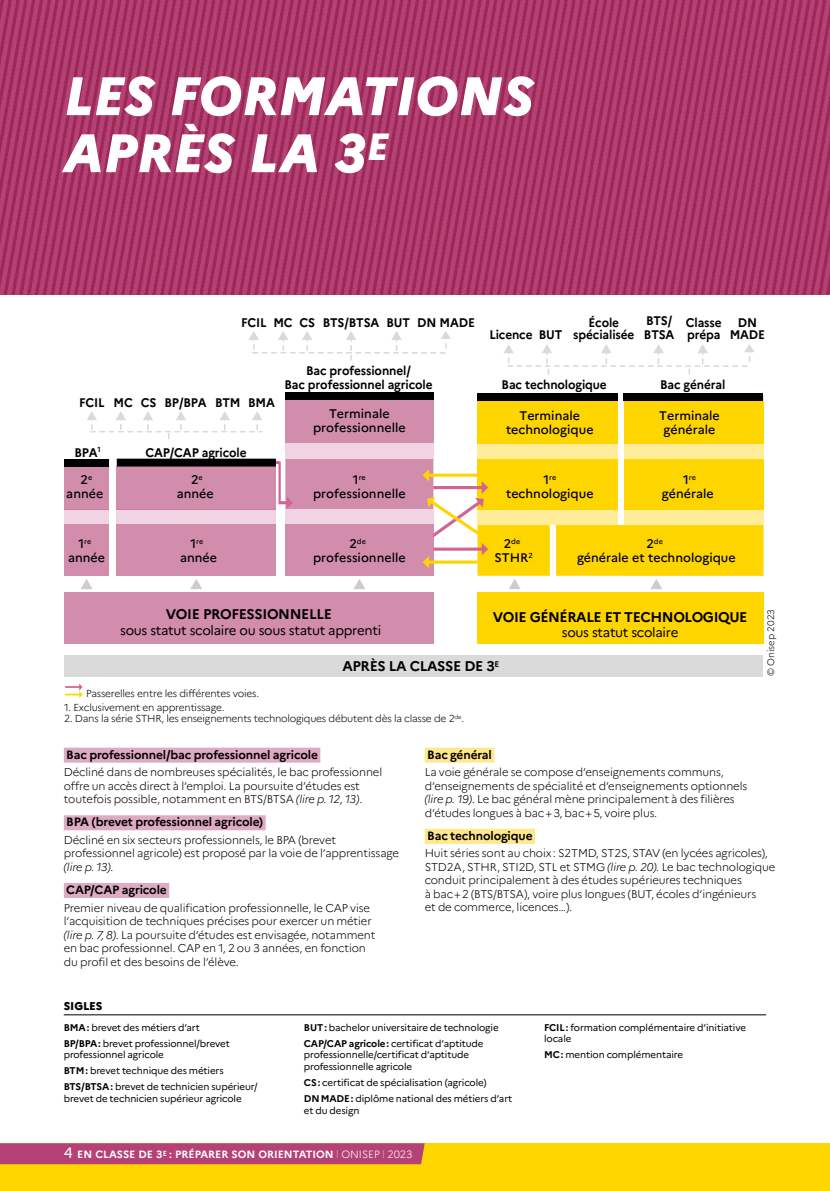
<style>
.page{position:relative;width:830px;height:1191px;background:#fff}
.page>*{position:absolute;margin:0;border:0;box-sizing:border-box;transform-origin:0 0}
.t1{font:italic 800 54px/57px "Marianne";color:#fff}
.t2{font:700 14.1px "Marianne";letter-spacing:-.025em;color:#000}
.t3{font:13.2px "Marianne";letter-spacing:-.025em;color:#000}
.t4{font:700 12.45px/12.5px "Marianne";letter-spacing:-.01em;color:#000;text-align:center;scale:.95 1}
.t5{font:500 12.45px/14.1px "Marianne";color:#000;text-align:center}
.t6{font:700 12px "Marianne";letter-spacing:-.01em;color:#000}
.t7{font:300 11.25px/13.5px "Marianne";letter-spacing:-.01em;color:#000}
.t8{font:italic 300 11.25px "Marianne";letter-spacing:-.025em;color:#000}
.t9{font:800 11.25px "Marianne";letter-spacing:-.01em;color:#000}
.t10{font:700 10.5px "Marianne";color:#fff}
.t11{font:300 10.2px "Marianne";letter-spacing:-.025em;color:#000}
.t12{font:9.75px/15.9px "Marianne";letter-spacing:-.01em;color:#000}
.t13{font:300 9.3px "Marianne";color:#000}
.t14{font:700 8.25px "Marianne";color:#000}
.t15{font:500 7.35px "Marianne";color:#000}
.s1{font-size:12.45px}
.s2{font-style:italic}
.s3{font-weight:700}
.s4{font-weight:400;font-size:15px}
.s5{font-weight:300}
</style>
<div class="page">
<hr style="left:829px;top:1143px;width:1px;height:48px;background:#ffd500">
<div style="left:0;top:1143px;width:829px;height:48px;background:#ffd500"></div>
<div style="left:0;top:1143px;width:424px;height:21px;background:#b54176"></div>
<div style="left:477px;top:396px;width:140px;height:129px;background:#ffed99"></div>
<div style="left:623px;top:396px;width:139px;height:180px;background:#ffed99"></div>
<div style="left:64px;top:509px;width:44px;height:15px;background:#f1d4e3"></div>
<div style="left:65px;top:655px;width:698px;height:21px;background:#dadada"></div>
<div style="left:477px;top:459px;width:140px;height:51px;background:#ffd500"></div>
<div style="left:623px;top:459px;width:139px;height:51px;background:#ffd500"></div>
<div style="left:623px;top:401px;width:139px;height:42px;background:#ffd500"></div>
<div style="left:623px;top:393px;width:139px;height:8px;background:#000"></div>
<div style="left:477px;top:592px;width:286px;height:51px;background:#ffd500"></div>
<div style="left:64px;top:592px;width:369px;height:51px;background:#d28dac"></div>
<div style="left:285px;top:400px;width:148px;height:43px;background:#d28dac"></div>
<div style="left:285px;top:392px;width:148px;height:8px;background:#000"></div>
<div style="left:285px;top:443px;width:148px;height:16px;background:#f1d4e3"></div>
<div style="left:64px;top:462px;width:44px;height:47px;background:#d28dac"></div>
<div style="left:64px;top:524px;width:44px;height:51px;background:#d28dac"></div>
<div style="left:64px;top:458px;width:44px;height:8px;background:#000"></div>
<div style="left:477px;top:401px;width:140px;height:42px;background:#ffd500"></div>
<div style="left:477px;top:393px;width:140px;height:8px;background:#000"></div>
<svg style="left:87px;top:411px;width:175px;height:28px"></svg>
<svg style="left:65px;top:683px;width:18px;height:15px"></svg>
<svg style="left:249px;top:331px;width:202px;height:30px"></svg>
<svg style="left:504px;top:344px;width:250px;height:30px"></svg>
<svg style="left:81px;top:579px;width:12px;height:10px"></svg>
<svg style="left:117px;top:458px;width:432px;height:131px"></svg>
<svg style="left:556px;top:525px;width:206px;height:64px"></svg>
<div style="left:64px;top:747px;width:256px;height:15px;background:#deabc3"></div>
<div style="left:64px;top:815px;width:201px;height:15px;background:#deabc3"></div>
<div style="left:64px;top:883px;width:105px;height:15px;background:#deabc3"></div>
<div style="left:424px;top:747px;width:70px;height:15px;background:#ffe78b"></div>
<div style="left:424px;top:828px;width:110px;height:15px;background:#ffe78b"></div>
<hr style="left:64px;top:1014px;width:701px;height:1px;background:#000">
<img style="left:0;top:0;width:829px;height:294px">
<h1 class="t1" style="left:64px;top:67px;width:471px">LES FORMATIONS<br>APRÈS LA 3<sup>E</sup></h1>
<p class="t4" style="left:241px;top:317px;width:28px">FCIL</p>
<p class="t4" style="left:273px;top:316px;width:214px">MC CS BTS/BTSA BUT DN MADE</p>
<p class="t4" style="left:489px;top:328px;width:47px">Licence</p>
<p class="t4" style="left:538px;top:328px;width:26px">BUT</p>
<p class="t4" style="left:573px;top:316px;width:66px">École spécialisée</p>
<p class="t4" style="left:643px;top:314px;width:34px;line-height:14.1px;text-align:left">BTS/<br>BTSA</p>
<p class="t4" style="left:685px;top:316px;width:39px;text-align:left">Classe prépa</p>
<p class="t4" style="left:729px;top:316px;width:39px">DN<br>MADE</p>
<p class="t4" style="left:284px;top:363px;width:157px;line-height:14.1px">Bac professionnel/<br>Bac professionnel agricole</p>
<p class="t4" style="left:501px;top:378px;width:112px">Bac technologique</p>
<p class="t4" style="left:659px;top:378px;width:70px">Bac général</p>
<p class="t4" style="left:79px;top:396px;width:207px">FCIL MC CS BP/BPA BTM BMA</p>
<p class="t4" style="left:74px;top:446px;width:29px">BPA<sup>1</sup></p>
<p class="t4" style="left:145px;top:446px;width:108px">CAP/CAP agricole</p>
<p class="t5" style="left:66px;top:473px;width:38px">2<sup>e </sup>année</p>
<p class="t5" style="left:177px;top:473px;width:38px">2<sup>e </sup>année</p>
<p class="t5" style="left:313px;top:406px;width:94px">Terminale professionnelle</p>
<p class="t15" style="left:353px;top:473px;width:14px"><span class="s1">1</span>re</p>
<p class="t5" style="left:313px;top:487px;width:94px">professionnelle</p>
<p class="t5" style="left:505px;top:409px;width:89px">Terminale technologique</p>
<p class="t5" style="left:659px;top:408px;width:62px">Terminale générale</p>
<p class="t15" style="left:543px;top:473px;width:14px"><span class="s1">1</span>re</p>
<p class="t5" style="left:506px;top:487px;width:89px">technologique</p>
<p class="t15" style="left:682px;top:473px;width:14px"><span class="s1">1</span>re</p>
<p class="t5" style="left:661px;top:487px;width:53px">générale</p>
<p class="t15" style="left:78px;top:537px;width:14px"><span class="s1">1</span>re</p>
<p class="t5" style="left:68px;top:550px;width:38px">année</p>
<p class="t15" style="left:190px;top:537px;width:14px"><span class="s1">1</span>re</p>
<p class="t5" style="left:180px;top:550px;width:38px">année</p>
<p class="t15" style="left:349px;top:537px;width:18px"><span class="s1">2</span>de</p>
<p class="t5" style="left:313px;top:550px;width:94px">professionnelle</p>
<p class="t15" style="left:503px;top:537px;width:18px"><span class="s1">2</span>de</p>
<p class="t5" style="left:494px;top:550px;width:40px">STHR<sup>2</sup></p>
<p class="t15" style="left:646px;top:537px;width:18px"><span class="s1">2</span>de</p>
<p class="t5" style="left:576px;top:550px;width:160px">générale et technologique</p>
<p class="t2" style="left:166px;top:605px;width:167px">VOIE PROFESSIONNELLE</p>
<p class="t3" style="left:120px;top:622px;width:262px">sous statut scolaire ou sous statut apprenti</p>
<p class="t2" style="left:492px;top:608px;width:256px">VOIE GÉNÉRALE ET TECHNOLOGIQUE</p>
<p class="t3" style="left:561px;top:624px;width:118px">sous statut scolaire</p>
<p class="t2" style="left:342px;top:657px;width:154px">APRÈS LA CLASSE DE 3</p>
<p class="t14" style="left:494px;top:659px;width:6px">E</p>
<p class="t11" style="left:86px;top:687px;width:174px">Passerelles entre les différentes voies.</p>
<p class="t11" style="left:64px;top:700px;width:162px">1. Exclusivement en apprentissage.</p>
<p class="t11" style="left:64px;top:712px;width:401px">2. Dans la série STHR, les enseignements technologiques débutent dès la classe de 2<sup>de</sup>.</p>
<p class="t13" style="left:764px;top:676px;width:69px;rotate:-90deg">© Onisep 2023</p>
<p class="t6" style="left:66px;top:747px;width:253px">Bac professionnel/bac professionnel agricole</p>
<p class="t7" style="left:64px;top:765px;width:320px">Décliné dans de nombreuses spécialités, le bac professionnel offre un accès direct à l’emploi. La poursuite d’études est toutefois possible, notamment en BTS/BTSA <span class="s2">(lire p. 12, 13)</span>.</p>
<p class="t6" style="left:66px;top:814px;width:198px">BPA (brevet professionnel agricole)</p>
<p class="t7" style="left:64px;top:833px;width:336px">Décliné en six secteurs professionnels, le BPA (brevet professionnel agricole) est proposé par la voie de l’apprentissage</p>
<p class="t8" style="left:64px;top:860px;width:51px">(lire p. 13).</p>
<p class="t6" style="left:66px;top:882px;width:102px">CAP/CAP agricole</p>
<p class="t7" style="left:64px;top:900px;width:313px">Premier niveau de qualification professionnelle, le CAP vise l’acquisition de techniques précises pour exercer un métier <span class="s2">(lire p. 7, 8).</span> La poursuite d’études est envisagée, notamment en bac professionnel. CAP en 1, 2 ou 3 années, en fonction du profil et des besoins de l’élève.</p>
<p class="t6" style="left:427px;top:747px;width:66px">Bac général</p>
<p class="t7" style="left:424px;top:765px;width:324px">La voie générale se compose d’enseignements communs, d’enseignements de spécialité et d’enseignements optionnels <span class="s2">(lire p. 19)</span>. Le bac général mène principalement à des filières d’études longues à bac+3, bac+5, voire plus.</p>
<p class="t6" style="left:427px;top:828px;width:107px">Bac technologique</p>
<p class="t7" style="left:424px;top:846px;width:352px">Huit séries sont au choix: S2TMD, ST2S, STAV (en lycées agricoles), STD2A, STHR, STI2D, STL et STMG <span class="s2">(lire p. 20).</span> Le bac technologique conduit principalement à des études supérieures techniques<br>à bac+2 (BTS/BTSA), voire plus longues (BUT, écoles d’ingénieurs<br>et de commerce, licences…).</p>
<p class="t9" style="left:64px;top:999px;width:40px">SIGLES</p>
<p class="t12" style="left:64px;top:1019px;width:167px"><span class="s3">BMA:</span> brevet des métiers d’art<br><span class="s3">BP/BPA:</span> brevet professionnel/brevet</p>
<p class="t12" style="left:64px;top:1046px;width:195px">professionnel agricole<br><span class="s3">BTM:</span> brevet technique des métiers<br><span class="s3">BTS/BTSA:</span> brevet de technicien supérieur/</p>
<p class="t12" style="left:64px;top:1090px;width:179px">brevet de technicien supérieur agricole</p>
<p class="t12" style="left:304px;top:1019px;width:196px"><span class="s3">BUT:</span> bachelor universitaire de technologie<br><span class="s3">CAP/CAP agricole:</span> certificat d’aptitude</p>
<p class="t12" style="left:304px;top:1049px;width:167px;line-height:11.7px">professionnelle/certificat d’aptitude professionnelle agricole</p>
<p class="t12" style="left:304px;top:1074px;width:210px"><span class="s3">CS:</span> certificat de spécialisation (agricole)<br><span class="s3">DNMADE:</span> diplôme national des métiers d’art</p>
<p class="t12" style="left:304px;top:1102px;width:57px">et du design</p>
<p class="t10" style="left:64px;top:1148px;width:350px"><span class="s4">4</span> EN CLASSE DE 3<sup>E</sup> : PRÉPARER SON ORIENTATION <span class="s5">l ONISEP l 2023</span></p>
<p class="t12" style="left:543px;top:1021px;width:203px;line-height:11.7px"><span class="s3">FCIL:</span> formation complémentaire d’initiative locale</p>
<p class="t12" style="left:543px;top:1046px;width:140px"><span class="s3">MC:</span> mention complémentaire</p>
</div>
